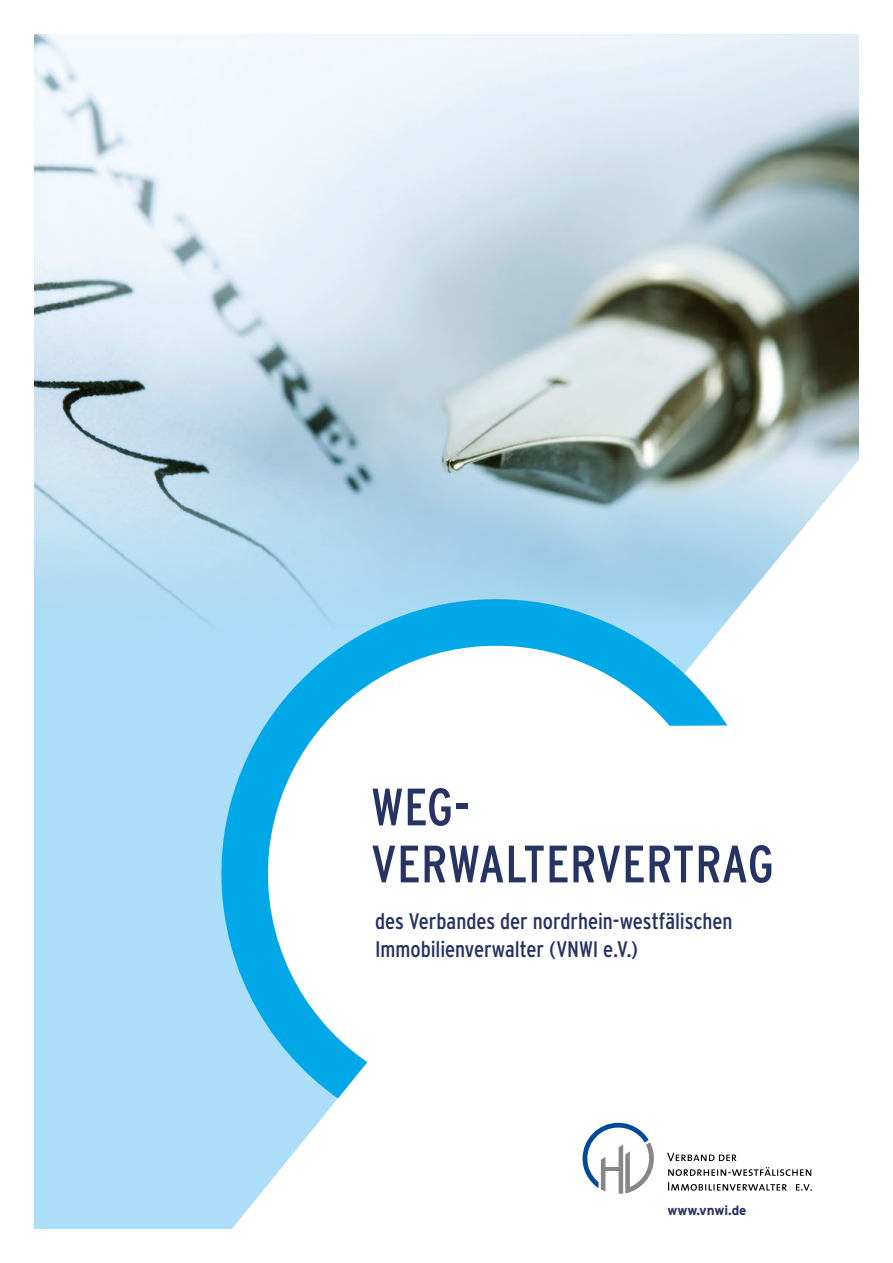
<style>
.page{position:relative;width:893px;height:1263px;background:#fff}
.page>*{position:absolute;margin:0;border:0;box-sizing:border-box;transform-origin:0 0}
.t1{font:condensed 52.5px/57px "Interstate";letter-spacing:.01em;color:#263463}
.t2{font:condensed 22.5px/28px "Interstate";letter-spacing:-.005em;color:#263463}
.t3{font:700 13.5px "Interstate";color:#263463}
</style>
<div class="page">
<svg style="left:34px;top:661px;width:778px;height:568px;fill:#acdef9"></svg>
<img style="left:34px;top:34px;width:825px;height:627px">
<svg style="left:215px;top:598px;width:512px;height:520px"></svg>
<svg style="left:278px;top:1026px;width:173px;height:191px"></svg>
<h1 class="t1" style="left:371px;top:778px;width:405px">WEG-<br>VERWALTERVERTRAG</h1>
<p class="t2" style="left:375px;top:906px;width:359px">des Verbandes der nordrhein-westfälischen<br>Immobilienverwalter (VNWI e.V.)</p>
<p class="t3" style="left:668px;top:1203px;width:80px">www.vnwi.de</p>
</div>
